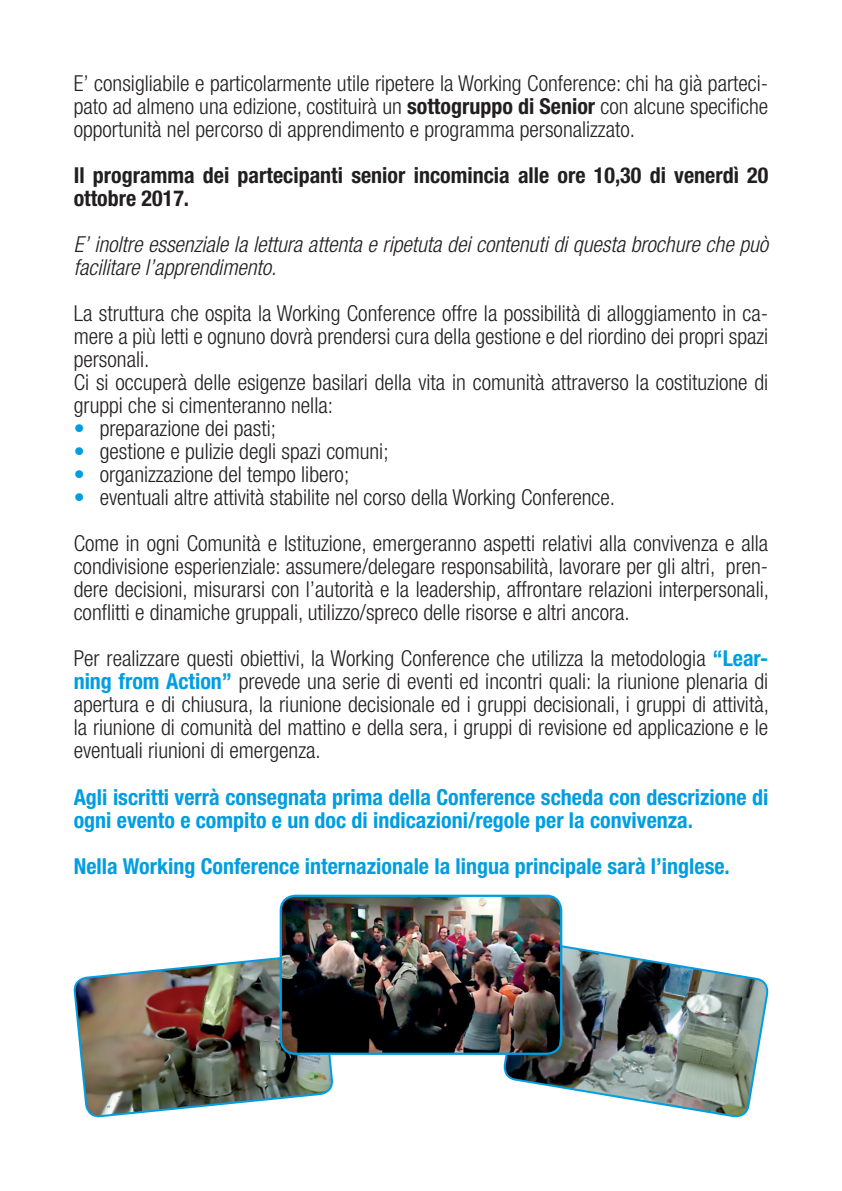
<style>
.page{position:relative;width:842px;height:1191px;background:#fff}
.page>*{position:absolute;margin:0;border:0;box-sizing:border-box;transform-origin:0 0}
.t1{font:300 condensed 22px/23px "Helvetica Neue";color:#231f20;text-align:justify}
.t2{font:700 condensed 22px/23px "Helvetica Neue";color:#009ee1}
.t3{font:italic 300 condensed 22px/23px "Helvetica Neue";color:#231f20}
.t4{font:700 condensed 22px/23px "Helvetica Neue";color:#231f20}
.s1{font-weight:700}
.s2{color:#009ee1}
.s3{font-weight:700;color:#009ee1}
</style>
<div class="page">
<img style="left:73px;top:954px;width:260px;height:164px">
<img style="left:503px;top:940px;width:266px;height:178px">
<img style="left:281px;top:897px;width:280px;height:156px">
<div style="left:280px;top:894px;width:282px;height:161px;border:2px solid #009ee1;border-radius:15px"></div>
<p class="t1" style="left:74px;top:72px;width:696px">E’ consigliabile e particolarmente utile ripetere la Working Conference: chi ha già parteci&shy;pato ad almeno una edizione, costituirà un <span class="s1">sottogruppo di Senior</span> con alcune specifiche opportunità nel percorso di apprendimento e programma personalizzato.</p>
<p class="t4" style="left:74px;top:164px;width:696px">Il programma dei partecipanti senior incomincia alle ore 10,30 di venerdì 20 ottobre 2017.</p>
<p class="t3" style="left:74px;top:233px;width:696px">E’ inoltre essenziale la lettura attenta e ripetuta dei contenuti di questa brochure che può facilitare l’apprendimento.</p>
<p class="t1" style="left:74px;top:302px;width:696px">La struttura che ospita la Working Conference offre la possibilità di alloggiamento in ca&shy;mere a più letti e ognuno dovrà prendersi cura della gestione e del riordino dei propri spazi personali.</p>
<p class="t1" style="left:74px;top:371px;width:696px">Ci si occuperà delle esigenze basilari della vita in comunità attraverso la costituzione di gruppi che si cimenteranno nella:</p>
<p class="t1" style="left:74px;top:417px;width:204px"><span class="s2">•</span> preparazione dei pasti;</p>
<p class="t1" style="left:74px;top:440px;width:316px"><span class="s2">•</span> gestione e pulizie degli spazi comuni;</p>
<p class="t1" style="left:74px;top:463px;width:277px"><span class="s2">•</span> organizzazione del tempo libero;</p>
<p class="t1" style="left:74px;top:486px;width:543px"><span class="s2">•</span> eventuali altre attività stabilite nel corso della Working Conference.</p>
<p class="t1" style="left:74px;top:532px;width:697px">Come in ogni Comunità e Istituzione, emergeranno aspetti relativi alla convivenza e alla condivisione esperienziale: assumere/delegare responsabilità, lavorare per gli altri, pren&shy;dere decisioni, misurarsi con l’autorità e la leadership, affrontare relazioni interpersonali, conflitti e dinamiche gruppali, utilizzo/spreco delle risorse e altri ancora.</p>
<p class="t1" style="left:74px;top:647px;width:697px">Per realizzare questi obiettivi, la Working Conference che utilizza la metodologia <span class="s3">“Lear&shy;ning from Action”</span> prevede una serie di eventi ed incontri quali: la riunione plenaria di apertura e di chiusura, la riunione decisionale ed i gruppi decisionali, i gruppi di attività, la riunione di comunità del mattino e della sera, i gruppi di revisione ed applicazione e le eventuali riunioni di emergenza.</p>
<p class="t2" style="left:74px;top:785px;width:696px">Agli iscritti verrà consegnata prima della Conference scheda con descrizione di ogni evento e compito e un doc di indicazioni/regole per la convivenza.</p>
<p class="t2" style="left:74px;top:854px;width:658px">Nella Working Conference internazionale la lingua principale sarà l’inglese.</p>
</div>
